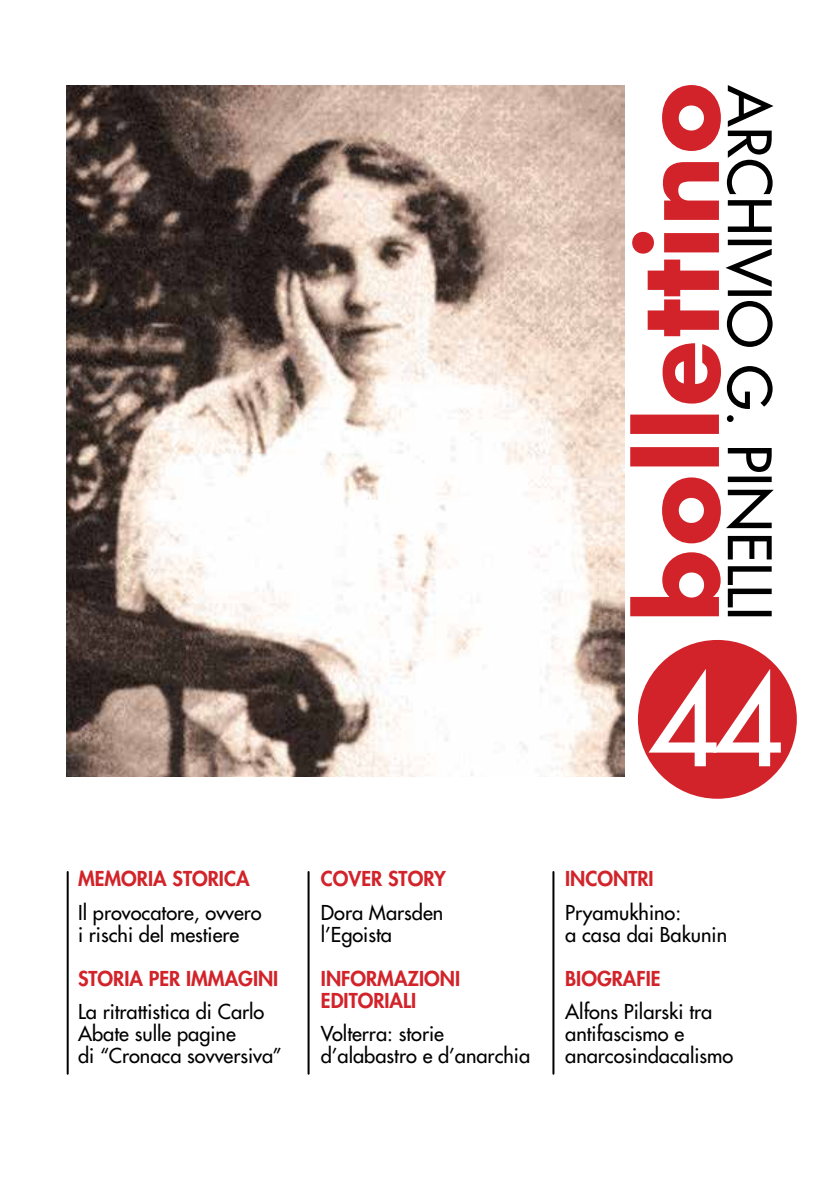
<style>
.page{position:relative;width:840px;height:1191px;background:#fff}
.page>*{position:absolute;margin:0;border:0;box-sizing:border-box;transform-origin:0 0}
.t1{font:500 124px "Futura Std";color:#fff}
.t2{font:500 20px/22px "Futura Std";color:#000}
.t3{font:800 20px/22px "Futura Std";color:#d2232a}
</style>
<div class="page">
<div style="left:637px;top:640px;width:159px;height:158px;background:#d2232a;border-radius:50%"></div>
<svg style="left:725px;top:85px;width:48px;height:531px"></svg>
<img style="left:67px;top:85px;width:557px;height:691px">
<svg style="left:630px;top:85px;width:90px;height:531px"></svg>
<hr style="left:67px;top:872px;width:2px;height:201px;background:#000">
<hr style="left:307px;top:872px;width:2px;height:201px;background:#000">
<hr style="left:552px;top:872px;width:2px;height:201px;background:#000">
<h1 class="t1" style="left:647px;top:643px;width:137px">44</h1>
<p class="t3" style="left:78px;top:868px;width:173px">MEMORIA STORICA</p>
<p class="t2" style="left:78px;top:901px;width:185px">Il provocatore, ovvero i rischi del mestiere</p>
<p class="t3" style="left:78px;top:967px;width:202px">STORIA PER IMMAGINI</p>
<p class="t2" style="left:78px;top:1000px;width:205px">La ritrattistica di Carlo<br>Abate sulle pagine<br>di “Cronaca sovversiva”</p>
<p class="t3" style="left:321px;top:868px;width:126px">COVER STORY</p>
<p class="t2" style="left:321px;top:901px;width:124px">Dora Marsden l’Egoista</p>
<p class="t3" style="left:321px;top:967px;width:141px">INFORMAZIONI<br>EDITORIALI</p>
<p class="t2" style="left:321px;top:1022px;width:211px">Volterra: storie d’alabastro e d’anarchia</p>
<p class="t3" style="left:565px;top:868px;width:90px">INCONTRI</p>
<p class="t2" style="left:565px;top:901px;width:163px">Pryamukhino:<br>a casa dai Bakunin</p>
<p class="t3" style="left:565px;top:967px;width:97px">BIOGRAFIE</p>
<p class="t2" style="left:565px;top:1000px;width:170px">Alfons Pilarski tra antifascismo e anarcosindacalismo</p>
</div>
